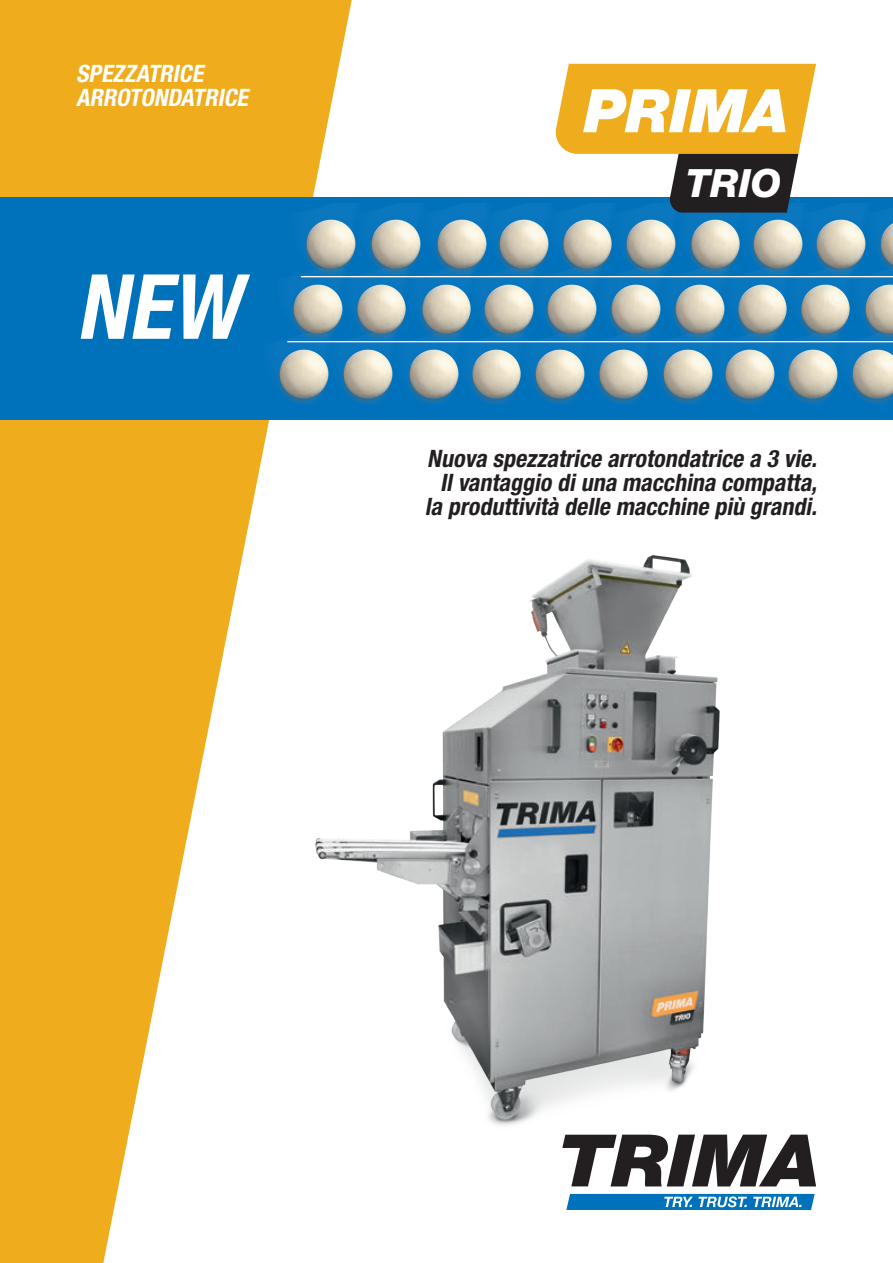
<style>
.page{position:relative;width:893px;height:1263px;background:#fff}
.page>*{position:absolute;margin:0;border:0;box-sizing:border-box;transform-origin:0 0}
.t1{font:italic 700 condensed 90px "Helvetica Neue";color:#fff}
.t2{font:italic 800 39px "Helvetica Neue";color:#fff}
.t3{font:italic 700 condensed 24px/24px "Helvetica Neue";color:#231f20;text-align:right}
.t4{font:italic 700 condensed 24px/24px "Helvetica Neue";color:#fff}
</style>
<div class="page">
<svg style="left:0;top:0;width:352px;height:1263px;fill:#efac1c"></svg>
<div style="left:0;top:198px;width:893px;height:222px;background:#0072bc"></div>
<svg style="left:562px;top:1134px;width:254px;height:52px"></svg>
<svg style="left:566px;top:1194px;width:249px;height:16px;background:#2c8ac7"></svg>
<img style="left:756px;top:219px;width:45px;height:49px">
<img style="left:692px;top:219px;width:64px;height:49px">
<img style="left:801px;top:219px;width:63px;height:49px">
<img style="left:864px;top:223px;width:29px;height:45px">
<img style="left:502px;top:219px;width:45px;height:49px">
<img style="left:436px;top:214px;width:66px;height:54px">
<img style="left:547px;top:219px;width:64px;height:49px">
<img style="left:611px;top:219px;width:81px;height:49px">
<img style="left:304px;top:219px;width:51px;height:49px">
<img style="left:355px;top:219px;width:81px;height:49px">
<img style="left:740px;top:268px;width:45px;height:66px">
<img style="left:676px;top:268px;width:64px;height:66px">
<img style="left:785px;top:268px;width:64px;height:66px">
<img style="left:849px;top:268px;width:44px;height:66px">
<img style="left:487px;top:268px;width:45px;height:66px">
<img style="left:422px;top:268px;width:65px;height:66px">
<img style="left:532px;top:268px;width:63px;height:66px">
<img style="left:595px;top:268px;width:81px;height:66px">
<img style="left:291px;top:268px;width:50px;height:66px">
<img style="left:341px;top:268px;width:81px;height:66px">
<img style="left:728px;top:334px;width:45px;height:70px">
<img style="left:664px;top:334px;width:64px;height:70px">
<img style="left:773px;top:334px;width:64px;height:70px">
<img style="left:837px;top:334px;width:56px;height:70px">
<img style="left:475px;top:334px;width:44px;height:70px">
<img style="left:409px;top:334px;width:66px;height:70px">
<img style="left:519px;top:334px;width:64px;height:70px">
<img style="left:583px;top:334px;width:81px;height:70px">
<img style="left:277px;top:334px;width:51px;height:70px">
<img style="left:328px;top:334px;width:81px;height:70px">
<svg style="left:554px;top:64px;width:262px;height:149px"></svg>
<img style="left:269px;top:552px;width:451px;height:581px">
<hr style="left:301px;top:276px;width:592px;height:1px;background:#fff">
<hr style="left:287px;top:341px;width:606px;height:1px;background:#fff">
<p class="t4" style="left:76px;top:62px;width:178px">SPEZZATRICE<br>ARROTONDATRICE</p>
<h1 class="t1" style="left:76px;top:252px;width:184px">NEW</h1>
<h2 class="t2" style="left:686px;top:160px;width:97px">TRIO</h2>
<p class="t3" style="left:425px;top:446px;width:399px">Nuova spezzatrice arrotondatrice a 3 vie.<br>Ilvantaggio diuna macchina compatta, la produttività delle macchine più grandi.</p>
</div>
